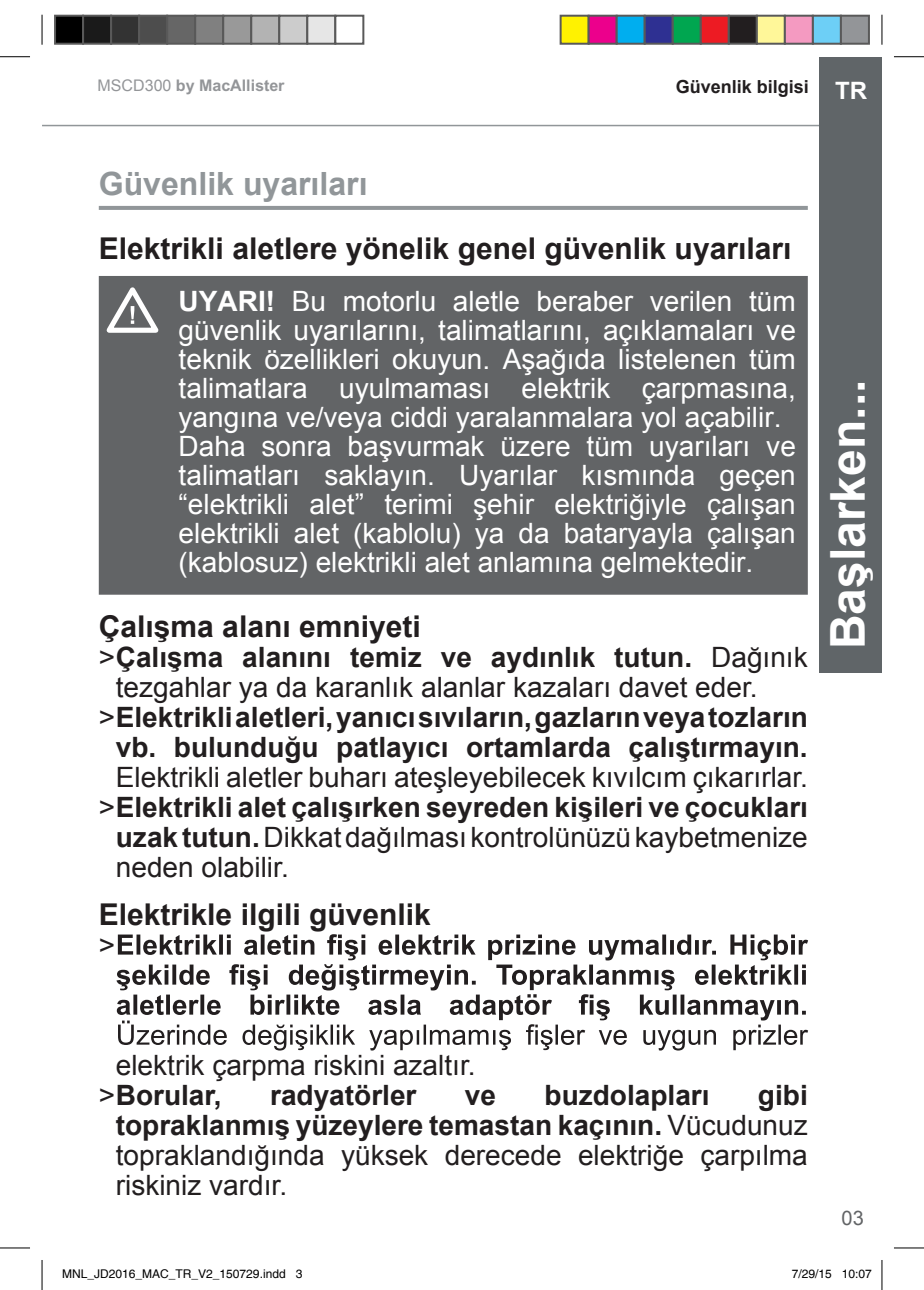
<style>
.page{position:relative;width:924px;height:1290px;background:#fff}
.page>*{position:absolute;margin:0;border:0;box-sizing:border-box;transform-origin:0 0}
.t1{font:700 48px "Arial";color:#fff}
.t2{font:700 32px "Arial";color:#919699}
.t3{font:700 30px "Arial";color:#221e1f}
.t4{font:28px/29px "Arial";color:#fff}
.t5{font:28px/30px "Arial";color:#221e1f}
.t6{font:700 28px "Arial";color:#221e1f}
.t7{font:20px "Arial";color:#626466}
.t8{font:700 18px "Arial";color:#221e1f}
.t9{font:700 16px "Arial";color:#939598}
.t10{font:12px "Helvetica";color:#000}
.s1{font-weight:400}
.s2{font-size:24px;color:#fff}
.s3{font-weight:700}
</style>
<div class="page">
<hr style="left:42px;top:125px;width:777px;height:1px;background:#919699">
<div style="left:818px;top:57px;width:63px;height:615px;background:#606568"></div>
<hr style="left:99px;top:206px;width:708px;height:4px;background:#919699">
<div style="left:99px;top:276px;width:708px;height:318px;background:#626466"></div>
<svg style="left:100px;top:283px;width:65px;height:52px"></svg>
<svg style="left:116px;top:934px;width:691px;height:116px"></svg>
<hr style="left:0;top:56px;width:30px;height:1px;background:#000">
<hr style="left:893px;top:56px;width:30px;height:1px;background:#000">
<hr style="left:0;top:1247px;width:30px;height:1px;background:#000">
<hr style="left:893px;top:1247px;width:30px;height:1px;background:#000">
<hr style="left:42px;top:15px;width:1px;height:30px;background:#000">
<hr style="left:42px;top:1259px;width:1px;height:30px;background:#000">
<hr style="left:881px;top:15px;width:1px;height:30px;background:#000">
<hr style="left:881px;top:1259px;width:1px;height:30px;background:#000">
<div style="left:55px;top:16px;width:28px;height:28px;background:#000"></div>
<div style="left:54px;top:15px;width:30px;height:30px;border:2px solid #595959"></div>
<div style="left:83px;top:16px;width:28px;height:28px;background:#1a1a1a"></div>
<div style="left:82px;top:15px;width:30px;height:30px;border:2px solid #595959"></div>
<div style="left:111px;top:16px;width:28px;height:28px;background:#333"></div>
<div style="left:110px;top:15px;width:30px;height:30px;border:2px solid #595959"></div>
<div style="left:139px;top:16px;width:28px;height:28px;background:#4d4d4d"></div>
<div style="left:138px;top:15px;width:30px;height:30px;border:2px solid #595959"></div>
<div style="left:167px;top:16px;width:28px;height:28px;background:#666"></div>
<div style="left:166px;top:15px;width:30px;height:30px;border:2px solid #595959"></div>
<div style="left:195px;top:16px;width:28px;height:28px;background:#808080"></div>
<div style="left:194px;top:15px;width:30px;height:30px;border:2px solid #595959"></div>
<div style="left:223px;top:16px;width:28px;height:28px;background:#999"></div>
<div style="left:222px;top:15px;width:30px;height:30px;border:2px solid #595959"></div>
<div style="left:251px;top:16px;width:28px;height:28px;background:#b3b3b3"></div>
<div style="left:250px;top:15px;width:30px;height:30px;border:2px solid #595959"></div>
<div style="left:279px;top:16px;width:28px;height:28px;background:#ccc"></div>
<div style="left:278px;top:15px;width:30px;height:30px;border:2px solid #595959"></div>
<div style="left:307px;top:16px;width:28px;height:28px;background:#e6e6e6"></div>
<div style="left:306px;top:15px;width:30px;height:30px;border:2px solid #595959"></div>
<div style="left:334px;top:15px;width:30px;height:30px;border:2px solid #595959"></div>
<div style="left:560px;top:16px;width:28px;height:28px;background:#fff200"></div>
<div style="left:559px;top:15px;width:30px;height:30px;border:2px solid #595959"></div>
<div style="left:588px;top:16px;width:28px;height:28px;background:#ec008c"></div>
<div style="left:587px;top:15px;width:30px;height:30px;border:2px solid #595959"></div>
<div style="left:616px;top:16px;width:28px;height:28px;background:#00aeef"></div>
<div style="left:615px;top:15px;width:30px;height:30px;border:2px solid #595959"></div>
<div style="left:644px;top:16px;width:28px;height:28px;background:#2e3092"></div>
<div style="left:643px;top:15px;width:30px;height:30px;border:2px solid #595959"></div>
<div style="left:672px;top:16px;width:28px;height:28px;background:#00a650"></div>
<div style="left:671px;top:15px;width:30px;height:30px;border:2px solid #595959"></div>
<div style="left:700px;top:16px;width:28px;height:28px;background:#ed1b23"></div>
<div style="left:699px;top:15px;width:30px;height:30px;border:2px solid #595959"></div>
<div style="left:728px;top:16px;width:28px;height:28px;background:#221e1f"></div>
<div style="left:727px;top:15px;width:30px;height:30px;border:2px solid #595959"></div>
<div style="left:756px;top:16px;width:28px;height:28px;background:#fff799"></div>
<div style="left:755px;top:15px;width:30px;height:30px;border:2px solid #595959"></div>
<div style="left:784px;top:16px;width:28px;height:28px;background:#f49ac1"></div>
<div style="left:783px;top:15px;width:30px;height:30px;border:2px solid #595959"></div>
<div style="left:812px;top:16px;width:28px;height:28px;background:#6dcff6"></div>
<div style="left:811px;top:15px;width:30px;height:30px;border:2px solid #595959"></div>
<div style="left:840px;top:16px;width:28px;height:28px;background:#939598"></div>
<div style="left:839px;top:15px;width:30px;height:30px;border:2px solid #595959"></div>
<p class="t9" style="left:98px;top:76px;width:188px"><span class="s1">MSCD300</span> by MacAllister</p>
<p class="t8" style="left:675px;top:74px;width:193px">Güvenlik bilgisi <span class="s2">TR</span></p>
<p class="t2" style="left:99px;top:162px;width:270px">Güvenlik uyarıları</p>
<p class="t3" style="left:99px;top:228px;width:694px">Elektrikli aletlere yönelik genel güvenlik uyarıları</p>
<p class="t4" style="left:178px;top:287px;width:618px"><span class="s3">UYARI!</span> Bu motorlu aletle beraber verilen tüm güvenlik uyarılarını, talimatlarını, açıklamaları ve teknik özellikleri okuyun. Aşağıda listelenen tüm talimatlara uyulmaması elektrik çarpmasına, yangına ve/veya ciddi yaralanmalara yol açabilir.<br>Daha sonra başvurmak üzere tüm uyarıları ve talimatları saklayın. Uyarılar kısmında geçen “elektrikli alet” terimi şehir elektriğiyle çalışan elektrikli alet (kablolu) ya da bataryayla çalışan (kablosuz) elektrikli alet anlamına gelmektedir.</p>
<p class="t3" style="left:99px;top:606px;width:323px">Çalışma alanı emniyeti</p>
<p class="t6" style="left:99px;top:638px;width:710px"><span class="s1">&gt;</span>Çalışma alanını temiz ve aydınlık tutun. <span class="s1">Dağınık</span></p>
<p class="t5" style="left:116px;top:672px;width:643px">tezgahlar ya da karanlık alanlar kazaları davet eder.</p>
<p class="t6" style="left:99px;top:698px;width:710px"><span class="s1">&gt;</span>Elektriklialetleri,yanıcısıvıların,gazlarınveyatozların</p>
<p class="t6" style="left:116px;top:728px;width:693px">vb. bulunduğu patlayıcı ortamlarda çalıştırmayın.</p>
<p class="t5" style="left:116px;top:762px;width:693px">Elektrikli aletler buharı ateşleyebilecek kıvılcım çıkarırlar.</p>
<p class="t6" style="left:99px;top:788px;width:710px"><span class="s1">&gt;</span>Elektrikli alet çalışırken seyreden kişileri ve çocukları</p>
<p class="t5" style="left:116px;top:822px;width:693px"><span class="s3">uzaktutun.</span> Dikkatdağılması kontrolünüzükaybetmenize</p>
<p class="t5" style="left:116px;top:852px;width:174px">neden olabilir.</p>
<p class="t3" style="left:99px;top:894px;width:333px">Elektrikle ilgili güvenlik</p>
<p class="t5" style="left:99px;top:930px;width:18px">&gt;</p>
<h1 class="t1" style="left:815px;top:649px;width:271px;rotate:-90deg">Başlarken...</h1>
<p class="t5" style="left:99px;top:1050px;width:378px;text-indent:17px">elektrik çarpma riskini azaltır. &gt;<span class="s3">Borular,</span></p>
<p class="t6" style="left:270px;top:1076px;width:148px">radyatörler</p>
<p class="t6" style="left:464px;top:1076px;width:33px">ve</p>
<p class="t6" style="left:544px;top:1076px;width:166px">buzdolapları</p>
<p class="t5" style="left:116px;top:1079px;width:693px;text-align:justify;text-indent:642px"><span class="s3">gibi topraklanmış yüzeylere temastan kaçının.</span> Vücudunuz topraklandığında yüksek derecede elektriğe çarpılma riskiniz vardır.</p>
<p class="t7" style="left:841px;top:1204px;width:24px">03</p>
<p class="t10" style="left:62px;top:1266px;width:242px">MNL_JD2016_MAC_TR_V2_150729.indd 3</p>
<p class="t10" style="left:791px;top:1266px;width:82px">7/29/15 10:07</p>
</div>
